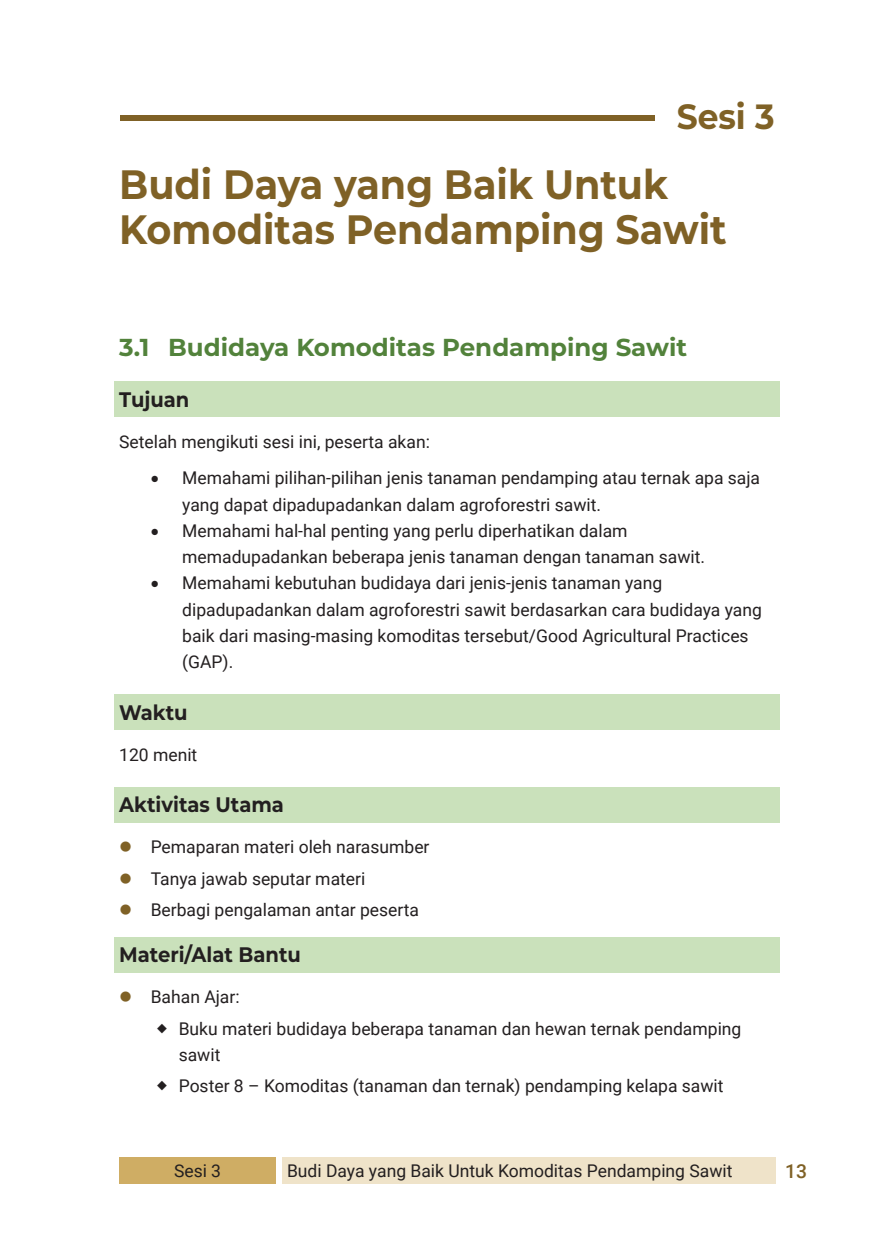
<style>
.page{position:relative;width:874px;height:1241px;background:#fff}
.page>*{position:absolute;margin:0;border:0;box-sizing:border-box;transform-origin:0 0}
.t1{font:700 40.95px/45.9px "Montserrat";color:#7f6126;scale:.93 1}
.t2{font:700 35px "Montserrat";color:#7f6126;scale:.94 1}
.t3{font:700 24.5px "Montserrat";color:#52823b}
.t4{font:700 21px "Montserrat";color:#231f20;scale:.93 1}
.t5{font:500 19.25px "Roboto";color:#7f6126}
.t6{font:17.5px/26.2px "Roboto";color:#231f20}
</style>
<div class="page">
<div style="left:119px;top:1157px;width:157px;height:26px;background:#cfad64"></div>
<div style="left:282px;top:1157px;width:493px;height:26px;background:#efe3c9"></div>
<div style="left:114px;top:381px;width:665px;height:36px;background:#cae1bb"></div>
<div style="left:114px;top:694px;width:665px;height:35px;background:#cae1bb"></div>
<div style="left:114px;top:786px;width:665px;height:36px;background:#cae1bb"></div>
<div style="left:114px;top:936px;width:665px;height:36px;background:#cae1bb"></div>
<div style="left:120px;top:115px;width:533px;height:5px;background:#7f6126"></div>
<h2 class="t2" style="left:676px;top:91px;width:106px">Sesi 3</h2>
<h1 class="t1" style="left:119px;top:159px;width:654px">Budi Daya yang Baik Untuk<br>Komoditas Pendamping Sawit</h1>
<h3 class="t3" style="left:119px;top:329px;width:569px">3.1 Budidaya Komoditas Pendamping Sawit</h3>
<p class="t4" style="left:119px;top:384px;width:77px">Tujuan</p>
<p class="t6" style="left:119px;top:428px;width:312px">Setelah mengikuti sesi ini, peserta akan:</p>
<p class="t6" style="left:182px;top:464px;width:579px;text-indent:-32px">• Memahami pilihan-pilihan jenis tanaman pendamping atau ternak apa saja yang dapat dipadupadankan dalam agroforestri sawit.</p>
<p class="t6" style="left:182px;top:517px;width:524px;text-indent:-32px">• Memahami hal-hal penting yang perlu diperhatikan dalam memadupadankan beberapa jenis tanaman dengan tanaman sawit.</p>
<p class="t6" style="left:182px;top:569px;width:581px;text-indent:-32px">• Memahami kebutuhan budidaya dari jenis-jenis tanaman yang dipadupadankan dalam agroforestri sawit berdasarkan cara budidaya yang baik dari masing-masing komoditas tersebut/Good Agricultural Practices (GAP).</p>
<p class="t4" style="left:119px;top:697px;width:75px">Waktu</p>
<p class="t6" style="left:119px;top:740px;width:80px">120 menit</p>
<p class="t4" style="left:119px;top:789px;width:179px">Aktivitas Utama</p>
<p class="t6" style="left:151px;top:830px;width:280px;line-height:31.2px">Pemaparan materi oleh narasumber<br>Tanya jawab seputar materi<br>Berbagi pengalaman antar peserta</p>
<p class="t4" style="left:119px;top:939px;width:197px">Materi/Alat Bantu</p>
<p class="t6" style="left:179px;top:980px;width:564px;line-height:31.2px;text-indent:-28px">Bahan Ajar:<br>Buku materi budidaya beberapa tanaman dan hewan ternak pendamping</p>
<p class="t6" style="left:179px;top:1038px;width:546px;line-height:31.2px">sawit<br>Poster 8 – Komoditas (tanaman dan ternak) pendamping kelapa sawit</p>
<p class="t6" style="left:174px;top:1157px;width:49px">Sesi 3</p>
<p class="t6" style="left:287px;top:1157px;width:447px">Budi Daya yang Baik Untuk Komoditas Pendamping Sawit</p>
<p class="t5" style="left:784px;top:1157px;width:23px">13</p>
</div>
